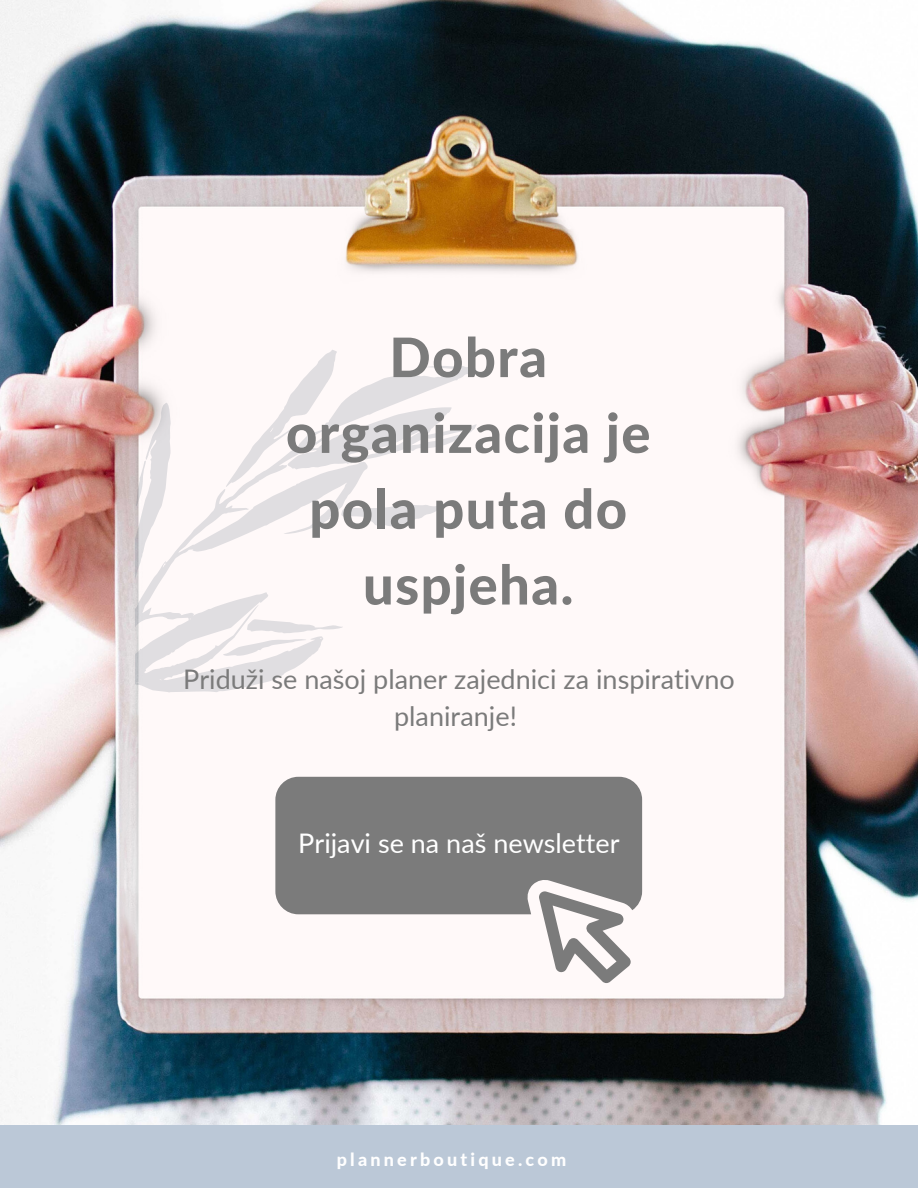
<style>
.page{position:relative;width:918px;height:1188px;background:#fff}
.page>*{position:absolute;margin:0;border:0;box-sizing:border-box;transform-origin:0 0}
.t1{font:800 54.45px/75.8px "Lato";letter-spacing:.025em;color:#7b7b7b;text-align:center}
.t2{font:27px/37.2px "Lato";color:#7b7b7b;text-align:center}
.t3{font:27px "Lato";color:#fff}
.t4{font:800 18px "Lato";letter-spacing:.18em;color:#fff}
</style>
<div class="page">
<img style="left:0;top:0;width:918px;height:1126px">
<div style="left:0;top:1126px;width:918px;height:62px;background:#bbc8d7"></div>
<svg style="left:136px;top:407px;width:341px;height:424px"></svg>
<svg style="left:225px;top:350px;width:251px;height:137px"></svg>
<svg style="left:341px;top:505px;width:100px;height:21px"></svg>
<svg style="left:247px;top:619px;width:96px;height:14px"></svg>
<svg style="left:223px;top:639px;width:83px;height:17px"></svg>
<svg style="left:136px;top:403px;width:35px;height:191px"></svg>
<svg style="left:539px;top:914px;width:92px;height:69px"></svg>
<div style="left:275px;top:777px;width:367px;height:137px;background:#7b7b7b"></div>
<h1 class="t1" style="left:286px;top:318px;width:366px">Dobra organizacija je pola puta do uspjeha.</h1>
<p class="t2" style="left:183px;top:660px;width:553px">Priduži se našoj planer zajednici za inspirativno planiranje!</p>
<p class="t3" style="left:298px;top:827px;width:323px">Prijavi se na naš newsletter</p>
<p class="t4" style="left:337px;top:1148px;width:231px">plannerboutique.com</p>
</div>
